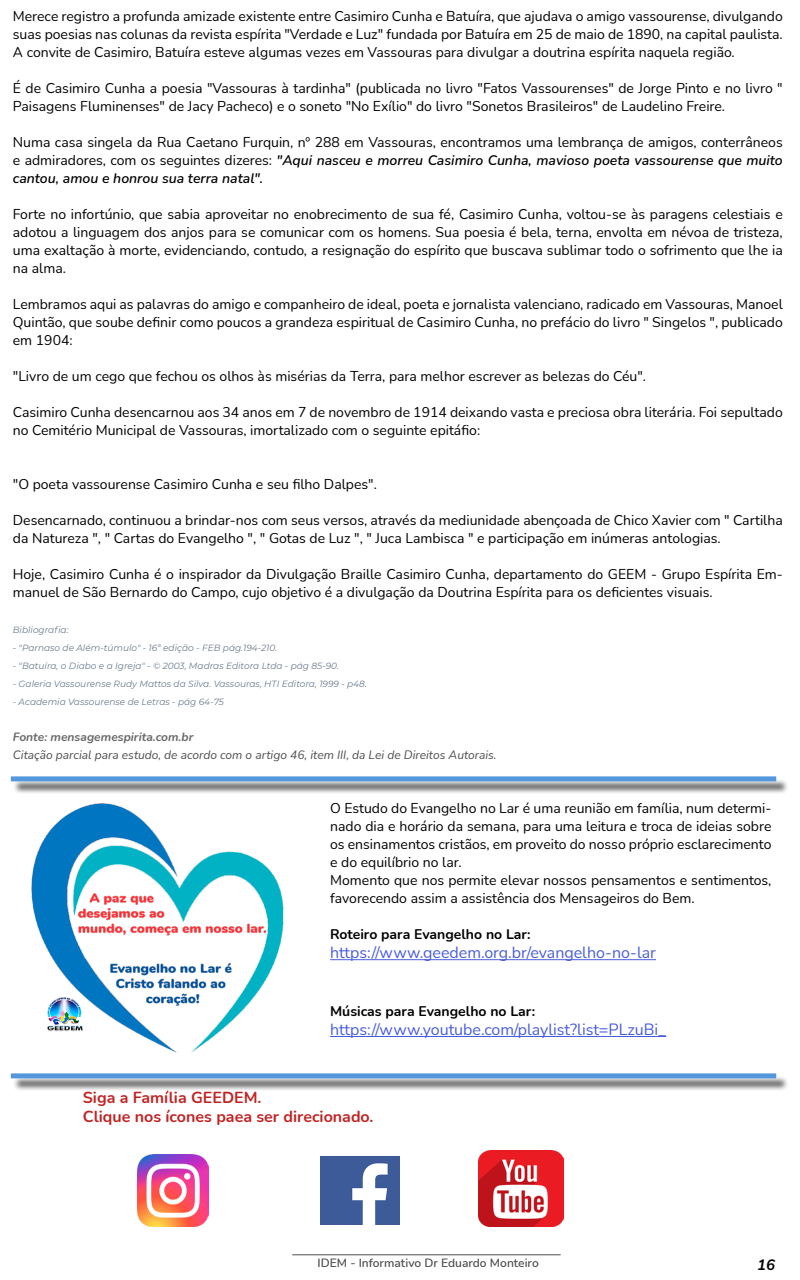
<style>
.page{position:relative;width:800px;height:1280px;background:#fff}
.page>*{position:absolute;margin:0;border:0;box-sizing:border-box;transform-origin:0 0}
.t1{font:16px "Nunito";color:#485cdb}
.t2{font:700 16px/19.2px "Nunito";color:#c02525}
.t3{font:italic 700 15px "Nunito";color:#000}
.t4{font:14px/18px "Nunito";color:#000}
.t5{font:700 14px "Nunito";color:#000}
.t6{font:italic 12px "Nunito";color:#4f4f4f}
.t7{font:600 12px "Nunito";color:#4f4f4f}
.t8{font:italic 700 12px "Nunito";color:#696969}
.t9{font:italic 9px "Montserrat";color:#697c8d}
.s1{font-weight:600;font-style:italic}
</style>
<div class="page">
<hr style="left:292px;top:1254px;width:269px;height:1px;background:#4f4f4f">
<div style="left:12px;top:778px;width:777px;height:16px;background:#000;opacity:.75"></div>
<div style="left:11px;top:776px;width:765px;height:5px;background:#5397dd"></div>
<img style="left:31px;top:803px;width:253px;height:249px">
<hr style="left:330px;top:959px;width:326px;height:1px;background:#485cdb">
<hr style="left:330px;top:1036px;width:336px;height:1px;background:#485cdb">
<div style="left:12px;top:1075px;width:777px;height:16px;background:#000;opacity:.75"></div>
<div style="left:11px;top:1073px;width:765px;height:5px;background:#5397dd"></div>
<img style="left:137px;top:1155px;width:72px;height:71px">
<img style="left:320px;top:1156px;width:80px;height:69px">
<img style="left:479px;top:1150px;width:85px;height:76px">
<p class="t4" style="left:13px;top:7px;width:771px;text-align:justify">Merece registro a profunda amizade existente entre Casimiro Cunha e Batuíra, que ajudava o amigo vassourense, divulgando suas poesias nas colunas da revista espírita "Verdade e Luz" fundada por Batuíra em 25 de maio de 1890, na capital paulista.<br>A convite de Casimiro, Batuíra esteve algumas vezes em Vassouras para divulgar a doutrina espírita naquela região.</p>
<p class="t4" style="left:13px;top:79px;width:771px">É de Casimiro Cunha a poesia "Vassouras à tardinha" (publicada no livro "Fatos Vassourenses" de Jorge Pinto e no livro "<br>Paisagens Fluminenses" de Jacy Pacheco) e o soneto "No Exílio" do livro "Sonetos Brasileiros" de Laudelino Freire.</p>
<p class="t4" style="left:13px;top:133px;width:771px;text-align:justify">Numa casa singela da Rua Caetano Furquin, nº 288 em Vassouras, encontramos uma lembrança de amigos, conterrâneos e admiradores, com os seguintes dizeres: <span class="s1">"Aqui nasceu e morreu Casimiro Cunha, mavioso poeta vassourense que muito cantou, amou e honrou sua terra natal".</span></p>
<p class="t4" style="left:13px;top:205px;width:771px;text-align:justify">Forte no infortúnio, que sabia aproveitar no enobrecimento de sua fé, Casimiro Cunha, voltou-se às paragens celestiais e adotou a linguagem dos anjos para se comunicar com os homens. Sua poesia é bela, terna, envolta em névoa de tristeza, uma exaltação à morte, evidenciando, contudo, a resignação do espírito que buscava sublimar todo o sofrimento que lhe ia na alma.</p>
<p class="t4" style="left:13px;top:295px;width:771px;text-align:justify">Lembramos aqui as palavras do amigo e companheiro de ideal, poeta e jornalista valenciano, radicado em Vassouras, Manoel Quintão, que soube definir como poucos a grandeza espiritual de Casimiro Cunha, no prefácio do livro " Singelos ", publicado em 1904:</p>
<p class="t4" style="left:13px;top:367px;width:635px">"Livro de um cego que fechou os olhos às misérias da Terra, para melhor escrever as belezas do Céu".</p>
<p class="t4" style="left:13px;top:403px;width:771px">Casimiro Cunha desencarnou aos 34 anos em 7 de novembro de 1914 deixando vasta e preciosa obra literária. Foi sepultado no Cemitério Municipal de Vassouras, imortalizado com o seguinte epitáfio:</p>
<p class="t4" style="left:13px;top:475px;width:366px">"O poeta vassourense Casimiro Cunha e seu filho Dalpes".</p>
<p class="t4" style="left:13px;top:511px;width:771px">Desencarnado, continuou a brindar-nos com seus versos, através da mediunidade abençoada de Chico Xavier com " Cartilha da Natureza ", " Cartas do Evangelho ", " Gotas de Luz ", " Juca Lambisca " e participação em inúmeras antologias.</p>
<p class="t4" style="left:13px;top:565px;width:771px">Hoje, Casimiro Cunha é o inspirador da Divulgação Braille Casimiro Cunha, departamento do GEEM - Grupo Espírita Em&shy;manuel de São Bernardo do Campo, cujo objetivo é a divulgação da Doutrina Espírita para os deficientes visuais.</p>
<p class="t9" style="left:13px;top:624px;width:57px">Bibliografia:</p>
<p class="t9" style="left:13px;top:642px;width:266px">- "Parnaso de Além-túmulo" - 16ª edição - FEB pág.194-210.</p>
<p class="t9" style="left:13px;top:660px;width:328px">- "Batuíra, o Diabo e a Igreja" - © 2003, Madras Editora Ltda - pág 85-90.</p>
<p class="t9" style="left:13px;top:678px;width:356px">- Galeria Vassourense Rudy Mattos da Silva. Vassouras, HTI Editora, 1999 - p48.</p>
<p class="t9" style="left:13px;top:696px;width:213px">- Academia Vassourense de Letras - pág 64-75</p>
<p class="t8" style="left:13px;top:728px;width:182px">Fonte: mensagemespirita.com.br</p>
<p class="t6" style="left:13px;top:747px;width:485px">Citação parcial para estudo, de acordo com o artigo 46, item III, da Lei de Direitos Autorais.</p>
<p class="t4" style="left:330px;top:799px;width:443px">O Estudo do Evangelho no Lar é uma reunião em família, num determi&shy;nado dia e horário da semana, para uma leitura e troca de ideias sobre os ensinamentos cristãos, em proveito do nosso próprio esclarecimento e do equilíbrio no lar.<br>Momento que nos permite elevar nossos pensamentos e sentimentos, favorecendo assim a assistência dos Mensageiros do Bem.</p>
<p class="t5" style="left:330px;top:924px;width:202px">Roteiro para Evangelho no Lar:</p>
<p class="t1" style="left:330px;top:942px;width:327px">https://www.geedem.org.br/evangelho-no-lar</p>
<p class="t5" style="left:330px;top:1001px;width:207px">Músicas para Evangelho no Lar:</p>
<p class="t1" style="left:330px;top:1018px;width:338px">https://www.youtube.com/playlist?list=PLzuBi_</p>
<p class="t2" style="left:83px;top:1087px;width:292px">Siga a Família GEEDEM.<br>Clique nos ícones paea ser direcionado.</p>
<p class="t7" style="left:318px;top:1255px;width:223px">IDEM - Informativo Dr Eduardo Monteiro</p>
<p class="t3" style="left:757px;top:1254px;width:19px">16</p>
</div>
